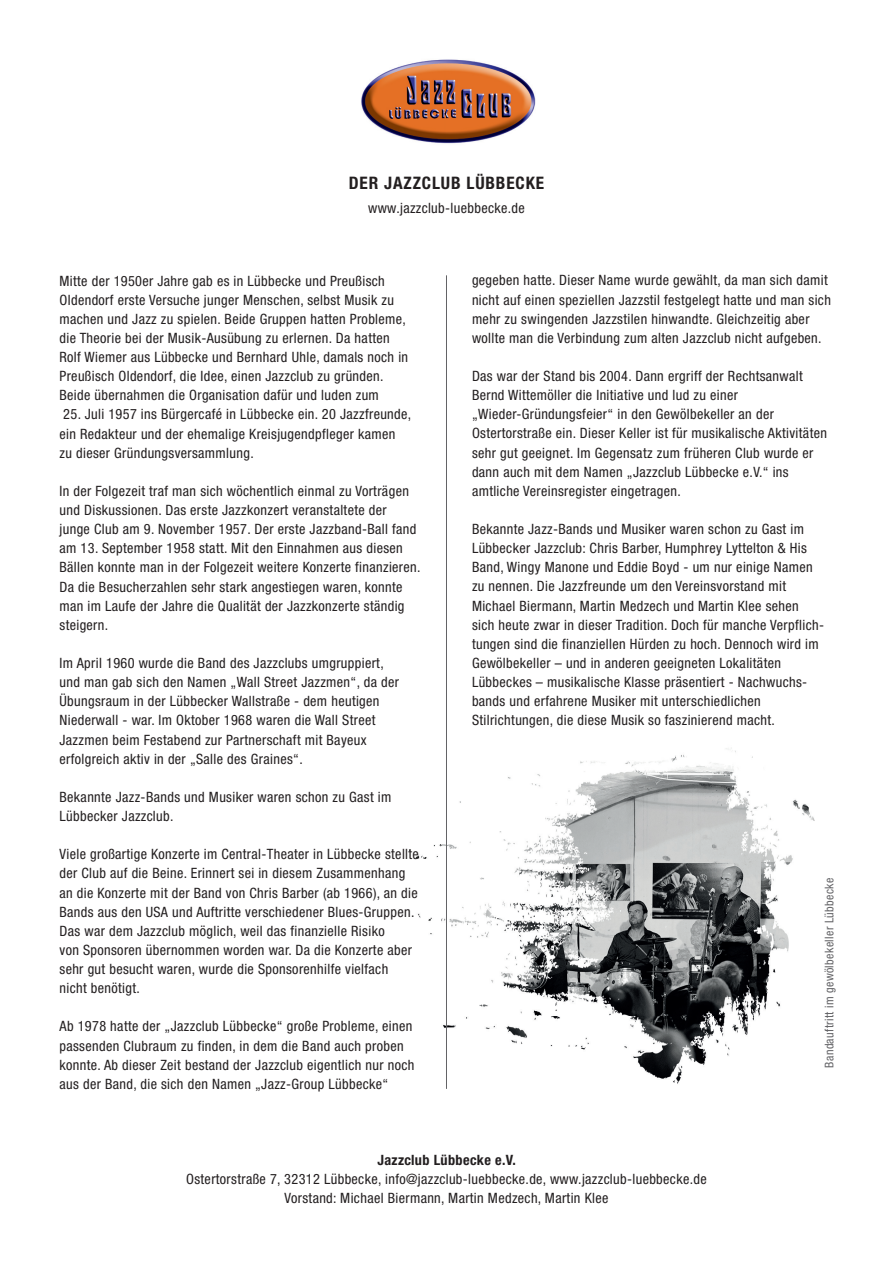
<style>
.page{position:relative;width:893px;height:1263px;background:#fff}
.page>*{position:absolute;margin:0;border:0;box-sizing:border-box;transform-origin:0 0}
.t1{font:700 condensed 17.25px "Helvetica Neue LT Std";letter-spacing:.05em;color:#231f20}
.t2{font:condensed 14.25px/19px "Helvetica Neue LT Std";letter-spacing:.025em;color:#231f20}
.t3{font:700 condensed 14.25px "Helvetica Neue LT Std";letter-spacing:.025em;color:#231f20}
.t4{font:condensed 12px "Helvetica Neue LT Std";letter-spacing:.03em;color:#636366}
</style>
<div class="page">
<img style="left:361px;top:59px;width:175px;height:85px">
<img style="left:409px;top:748px;width:405px;height:336px">
<hr style="left:446px;top:275px;width:1px;height:814px;background:#636366">
<p class="t1" style="left:349px;top:172px;width:197px">DER JAZZCLUB LÜBBECKE</p>
<p class="t2" style="left:368px;top:198px;width:158px">www.jazzclub-luebbecke.de</p>
<p class="t2" style="left:60px;top:271px;width:350px">Mitte der 1950er Jahre gab es in Lübbecke und Preußisch Oldendorf erste Versuche junger Menschen, selbst Musik zu machen und Jazz zu spielen. Beide Gruppen hatten Probleme, die Theorie bei der Musik-Ausübung zu erlernen. Da hatten Rolf Wiemer aus Lübbecke und Bernhard Uhle, damals noch in Preußisch Oldendorf, die Idee, einen Jazzclub zu gründen.<br>Beide übernahmen die Organisation dafür und luden zum</p>
<p class="t2" style="left:60px;top:405px;width:353px">25. Juli 1957 ins Bürgercafé in Lübbecke ein. 20 Jazzfreunde, ein Redakteur und der ehemalige Kreisjugendpfleger kamen zu dieser Gründungsversammlung.</p>
<p class="t2" style="left:60px;top:481px;width:363px">In der Folgezeit traf man sich wöchentlich einmal zu Vorträgen und Diskussionen. Das erste Jazzkonzert veranstaltete der junge Club am 9. November 1957. Der erste Jazzband-Ball fand am 13. September 1958 statt. Mit den Einnahmen aus diesen Bällen konnte man in der Folgezeit weitere Konzerte finanzieren.<br>Da die Besucherzahlen sehr stark angestiegen waren, konnte man im Laufe der Jahre die Qualität der Jazzkonzerte ständig steigern.</p>
<p class="t2" style="left:60px;top:653px;width:341px">Im April 1960 wurde die Band des Jazzclubs umgruppiert, und man gab sich den Namen „Wall Street Jazzmen“, da der Übungsraum in der Lübbecker Wallstraße - dem heutigen Niederwall - war. Im Oktober 1968 waren die Wall Street Jazzmen beim Festabend zur Partnerschaft mit Bayeux erfolgreich aktiv in der „Salle des Graines“.</p>
<p class="t2" style="left:60px;top:787px;width:333px">Bekannte Jazz-Bands und Musiker waren schon zu Gast im<br>Lübbecker Jazzclub.</p>
<p class="t2" style="left:60px;top:845px;width:361px">Viele großartige Konzerte im Central-Theater in Lübbecke stellte der Club auf die Beine. Erinnert sei in diesem Zusammenhang an die Konzerte mit der Band von Chris Barber (ab 1966), an die Bands aus den USA und Auftritte verschiedener Blues-Gruppen.<br>Das war dem Jazzclub möglich, weil das finanzielle Risiko<br>von Sponsoren übernommen worden war. Da die Konzerte aber sehr gut besucht waren, wurde die Sponsorenhilfe vielfach nicht benötigt.</p>
<p class="t2" style="left:60px;top:1017px;width:356px">Ab 1978 hatte der „Jazzclub Lübbecke“ große Probleme, einen passenden Clubraum zu finden, in dem die Band auch proben konnte. Ab dieser Zeit bestand der Jazzclub eigentlich nur noch aus der Band, die sich den Namen „Jazz-Group Lübbecke“</p>
<p class="t2" style="left:472px;top:271px;width:360px">gegeben hatte. Dieser Name wurde gewählt, da man sich damit nicht auf einen speziellen Jazzstil festgelegt hatte und man sich mehr zu swingenden Jazzstilen hinwandte. Gleichzeitig aber wollte man die Verbindung zum alten Jazzclub nicht aufgeben.</p>
<p class="t2" style="left:472px;top:366px;width:357px">Das war der Stand bis 2004. Dann ergriff der Rechtsanwalt Bernd Wittemöller die Initiative und lud zu einer „Wieder-Gründungsfeier“ in den Gewölbekeller an der Ostertorstraße ein. Dieser Keller ist für musikalische Aktivitäten sehr gut geeignet. Im Gegensatz zum früheren Club wurde er dann auch mit dem Namen „Jazzclub Lübbecke e.V.“ ins amtliche Vereinsregister eingetragen.</p>
<p class="t2" style="left:472px;top:519px;width:354px">Bekannte Jazz-Bands und Musiker waren schon zu Gast im Lübbecker Jazzclub: Chris Barber, Humphrey Lyttelton &amp; His Band, Wingy Manone und Eddie Boyd - um nur einige Namen zu nennen. Die Jazzfreunde um den Vereinsvorstand mit Michael Biermann, Martin Medzech und Martin Klee sehen sich heute zwar in dieser Tradition. Doch für manche Verpflich&shy;tungen sind die finanziellen Hürden zu hoch. Dennoch wird im Gewölbekeller – und in anderen geeigneten Lokalitäten Lübbeckes – musikalische Klasse präsentiert - Nachwuchs&shy;bands und erfahrene Musiker mit unterschiedlichen Stilrichtungen, die diese Musik so faszinierend macht.</p>
<p class="t4" style="left:822px;top:1067px;width:191px;rotate:-90deg">Bandauftritt im gewölbekeller Lübbecke</p>
<p class="t3" style="left:377px;top:1151px;width:140px">Jazzclub Lübbecke e.V.</p>
<p class="t2" style="left:186px;top:1170px;width:522px;text-align:center">Ostertorstraße 7, 32312 Lübbecke, info@jazzclub-luebbecke.de, www.jazzclub-luebbecke.de<br>Vorstand: Michael Biermann, Martin Medzech, Martin Klee</p>
</div>
